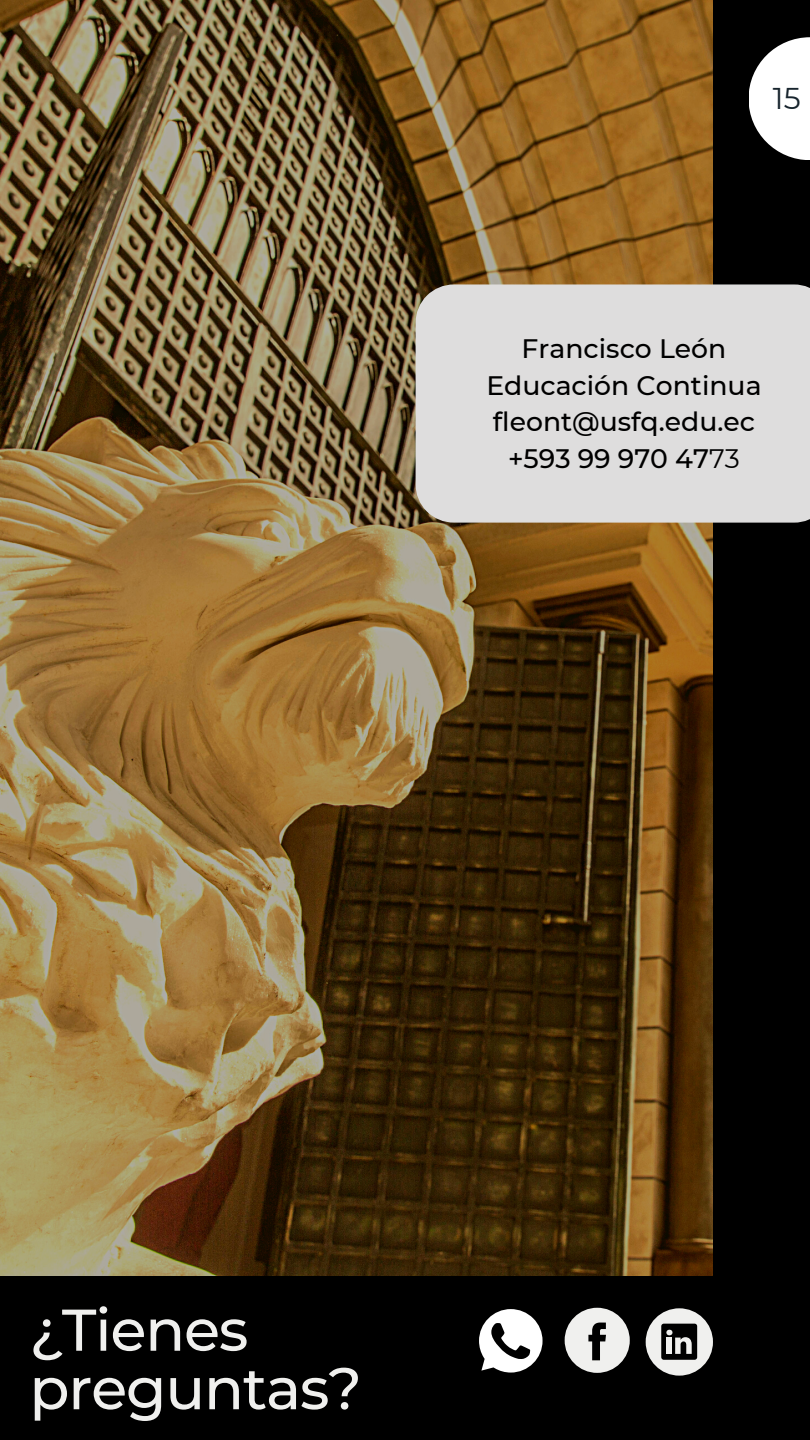
<style>
.page{position:relative;width:810px;height:1440px;background:#000}
.page>*{position:absolute;margin:0;border:0;box-sizing:border-box;transform-origin:0 0}
.t1{font:500 58.8px/58.5px "Montserrat";letter-spacing:-.02em;color:#f0f0ee}
.t2{font:30px "Montserrat";color:#17242d}
.t3{font:500 26.7px "Montserrat";color:#000}
.s1{font-weight:400}
</style>
<div class="page">
<img style="left:0;top:0;width:713px;height:1275px">
<svg style="left:565px;top:1308px;width:65px;height:65px"></svg>
<svg style="left:479px;top:1309px;width:64px;height:64px"></svg>
<svg style="left:646px;top:1308px;width:67px;height:68px"></svg>
<div style="left:416px;top:284px;width:394px;height:239px;background:#dedddd"></div>
<svg style="left:749px;top:37px;width:61px;height:123px;fill:#fff"></svg>
<p class="t2" style="left:773px;top:80px;width:29px">15</p>
<p class="t3" style="left:522px;top:332px;width:206px">Francisco León</p>
<p class="t3" style="left:486px;top:369px;width:277px">Educación Continua</p>
<p class="t3" style="left:493px;top:406px;width:264px">fleont@usfq.edu.ec</p>
<p class="t3" style="left:508px;top:442px;width:233px">+593 99 970 47<span class="s1">73</span></p>
<p class="t1" style="left:29px;top:1300px;width:334px">¿Tienes preguntas?</p>
</div>
